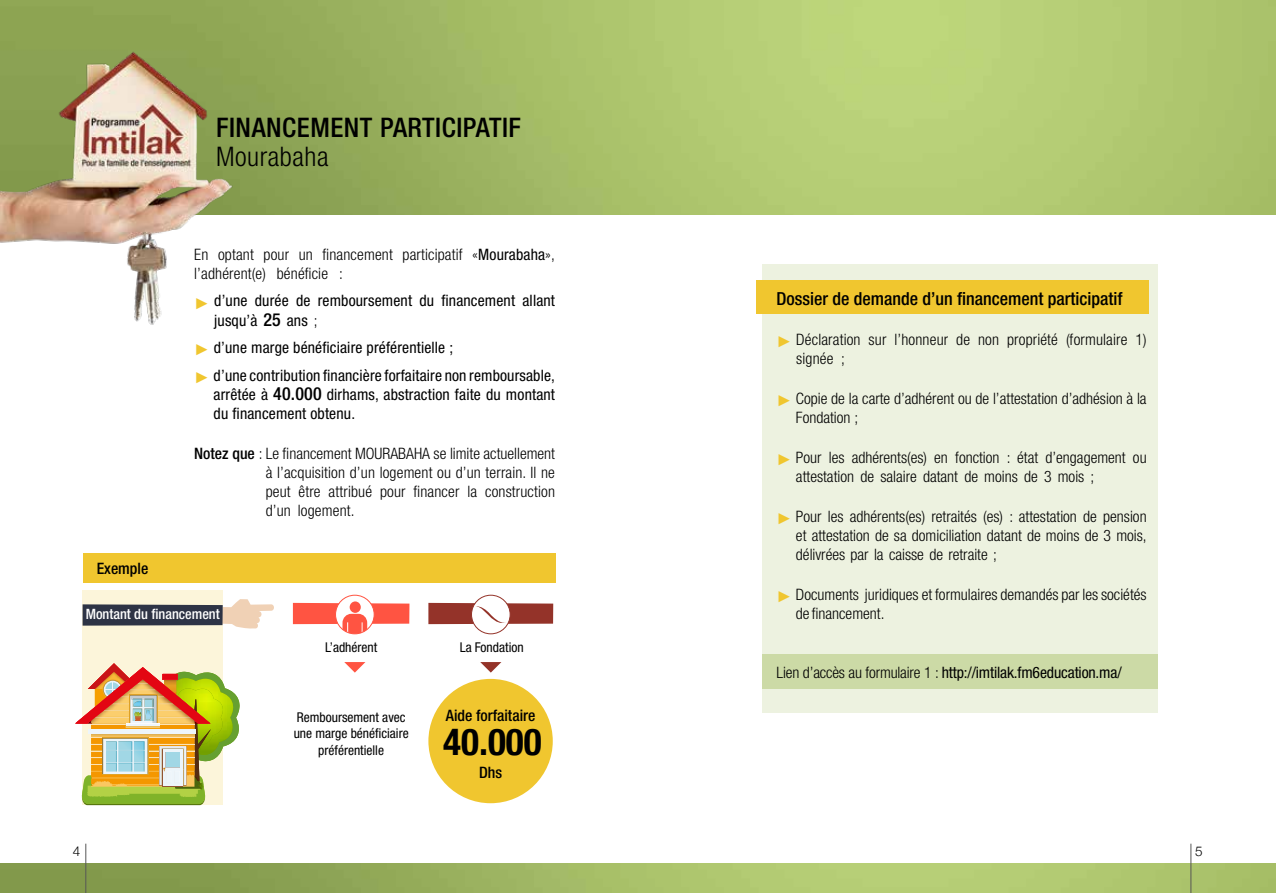
<style>
.page{position:relative;width:1276px;height:893px;background:#fff}
.page>*{position:absolute;margin:0;border:0;box-sizing:border-box;transform-origin:0 0}
.t1{font:700 condensed 37.2px "Helvetica Neue";color:#000}
.t2{font:500 condensed 27px "Helvetica Neue LT Pro";letter-spacing:.02em;color:#000}
.t3{font:300 condensed 27px "Helvetica Neue LT Pro";letter-spacing:.02em;color:#000}
.t4{font:500 condensed 18px "Helvetica Neue LT Pro";color:#000}
.t5{font:300 condensed 15.75px/18.9px "Helvetica Neue LT Pro";color:#000}
.t6{font:condensed 15.75px/27.6px "Helvetica Neue LT Pro";letter-spacing:.01em;color:#000}
.t7{font:condensed 15.75px "Helvetica Neue LT Pro";letter-spacing:-.01em;color:#000}
.t8{font:500 condensed 15.75px "Helvetica Neue LT Pro";color:#000}
.t9{font:15.75px "Arial";color:#f0c62f}
.t10{font:500 condensed 14.25px "Helvetica Neue LT Pro";color:#fff}
.t11{font:condensed 13.5px/16.2px "Helvetica Neue LT Pro";color:#000;text-align:center}
.t12{font:300 13.5px "Helvetica Neue";color:#000}
.s1{font-weight:300}
.s2{font-weight:500}
</style>
<div class="page">
<div style="left:83px;top:590px;width:140px;height:215px;background:#fcf5da"></div>
<svg style="left:75px;top:663px;width:165px;height:142px"></svg>
<hr style="left:89px;top:729px;width:107px;height:4px;background:#edf5fa">
<img style="left:0;top:0;width:1276px;height:214px">
<img style="left:0;top:863px;width:1276px;height:30px">
<img style="left:0;top:27px;width:319px;height:298px">
<div style="left:428px;top:679px;width:125px;height:124px;background:#f0c62f;border-radius:50%"></div>
<div style="left:83px;top:553px;width:472px;height:30px;background:#f0c62f"></div>
<div style="left:471px;top:595px;width:39px;height:39px;border:1px solid #943329;border-radius:50%"></div>
<svg style="left:428px;top:603px;width:125px;height:21px"></svg>
<svg style="left:335px;top:595px;width:39px;height:39px"></svg>
<svg style="left:293px;top:601px;width:116px;height:33px"></svg>
<div style="left:335px;top:595px;width:39px;height:39px;border:1px solid #ff5442;border-radius:50%"></div>
<svg style="left:344px;top:662px;width:21px;height:11px"></svg>
<svg style="left:480px;top:662px;width:21px;height:11px"></svg>
<svg style="left:83px;top:599px;width:191px;height:30px"></svg>
<hr style="left:85px;top:844px;width:1px;height:49px;background:#575756">
<hr style="left:1190px;top:844px;width:1px;height:49px;background:#575756">
<div style="left:762px;top:264px;width:395px;height:449px;background:#edf2e0"></div>
<div style="left:762px;top:655px;width:395px;height:34px;background:#ccdaa6"></div>
<div style="left:756px;top:280px;width:392px;height:34px;background:#f0c62f"></div>
<h2 class="t2" style="left:216px;top:111px;width:306px">FINANCEMENT PARTICIPATIF</h2>
<h2 class="t3" style="left:216px;top:141px;width:114px">Mourabaha</h2>
<p class="t5" style="left:194px;top:245px;width:16px">En</p>
<p class="t5" style="left:218px;top:245px;width:37px">optant</p>
<p class="t5" style="left:263px;top:245px;width:27px">pour</p>
<p class="t5" style="left:299px;top:245px;width:16px">un</p>
<p class="t5" style="left:322px;top:245px;width:72px">financement</p>
<p class="t5" style="left:402px;top:245px;width:62px">participatif</p>
<p class="t6" style="left:472px;top:241px;width:84px"><span class="s1">«</span>Mourabaha <span class="s1">,«</span></p>
<p class="t5" style="left:194px;top:264px;width:73px">’l adhérent e( )</p>
<p class="t5" style="left:277px;top:264px;width:53px">bénéficie</p>
<p class="t5" style="left:339px;top:264px;width:5px">:</p>
<p class="t6" style="left:214px;top:287px;width:35px">’d une</p>
<p class="t9" style="left:194px;top:293px;width:17px">►</p>
<p class="t6" style="left:255px;top:287px;width:35px">durée</p>
<p class="t6" style="left:296px;top:287px;width:16px">de</p>
<p class="t6" style="left:318px;top:287px;width:96px">remboursement</p>
<p class="t6" style="left:419px;top:287px;width:16px">du</p>
<p class="t6" style="left:441px;top:287px;width:75px">financement</p>
<p class="t6" style="left:522px;top:287px;width:34px">allant</p>
<p class="t4" style="left:263px;top:308px;width:19px">25</p>
<p class="t6" style="left:214px;top:306px;width:241px">jusqu à’<br>’d une marge bénéficiaire préférentielle ;</p>
<p class="t6" style="left:287px;top:306px;width:32px">ans <span class="s1">;</span></p>
<p class="t9" style="left:194px;top:339px;width:17px">►</p>
<p class="t6" style="left:214px;top:361px;width:343px">’d une contribution financière forfaitaire non remboursable,</p>
<p class="t9" style="left:194px;top:367px;width:17px">►</p>
<p class="t8" style="left:97px;top:559px;width:53px">Exemple</p>
<p class="t4" style="left:273px;top:383px;width:50px">40.000</p>
<p class="t6" style="left:214px;top:384px;width:143px;line-height:19px">arrêtée à<br>du financement obtenu.</p>
<p class="t5" style="left:194px;top:444px;width:362px;text-align:right"><span class="s2">Notez que</span> : Le financement MOURABAHA se limite actuellement<br>’là acquisition ’d un logement ou ’d un terrain Il. ne construction</p>
<p class="t6" style="left:327px;top:380px;width:230px">dirhams, abstraction faite du montant</p>
<p class="t5" style="left:299px;top:482px;width:24px">être</p>
<p class="t5" style="left:329px;top:482px;width:45px">attribué</p>
<p class="t5" style="left:413px;top:482px;width:47px">financer</p>
<p class="t5" style="left:467px;top:482px;width:11px">la</p>
<p class="t5" style="left:266px;top:482px;width:90px">peut<br>’d un logement.</p>
<p class="t5" style="left:380px;top:482px;width:27px">pour</p>
<p class="t10" style="left:86px;top:605px;width:135px">Montant du financement</p>
<p class="t12" style="left:73px;top:840px;width:9px">4</p>
<p class="t11" style="left:325px;top:639px;width:54px">’Ladhérent</p>
<p class="t11" style="left:294px;top:709px;width:116px">Remboursement avec une marge bénéficiaire préférentielle</p>
<p class="t11" style="left:460px;top:639px;width:66px">La Fondation</p>
<p class="t8" style="left:446px;top:705px;width:91px">Aide forfaitaire</p>
<h1 class="t1" style="left:443px;top:711px;width:100px">40.000</h1>
<p class="t8" style="left:479px;top:762px;width:25px">Dhs</p>
<p class="t4" style="left:776px;top:288px;width:347px">Dossier de demande ’d un financement participatif</p>
<p class="t5" style="left:796px;top:330px;width:66px">Déclaration</p>
<p class="t9" style="left:776px;top:331px;width:17px">►</p>
<p class="t5" style="left:868px;top:330px;width:19px">sur</p>
<p class="t5" style="left:894px;top:330px;width:55px">’l honneur</p>
<p class="t5" style="left:956px;top:330px;width:15px">de</p>
<p class="t5" style="left:978px;top:330px;width:23px">non</p>
<p class="t5" style="left:1007px;top:330px;width:52px">propriété</p>
<p class="t5" style="left:1066px;top:330px;width:63px">(formulaire</p>
<p class="t5" style="left:1135px;top:330px;width:13px">(1</p>
<p class="t5" style="left:796px;top:349px;width:39px">signée</p>
<p class="t5" style="left:796px;top:389px;width:352px">Copie de la carte ’d adhérent ou de ’l attestation ’d adhésion laà</p>
<p class="t5" style="left:841px;top:349px;width:5px">;</p>
<p class="t9" style="left:776px;top:390px;width:17px">►</p>
<p class="t5" style="left:796px;top:408px;width:64px">Fondation ;</p>
<p class="t5" style="left:796px;top:448px;width:27px">Pour</p>
<p class="t9" style="left:776px;top:449px;width:17px">►</p>
<p class="t5" style="left:829px;top:448px;width:17px">les</p>
<p class="t5" style="left:852px;top:448px;width:77px">adhérents(es)</p>
<p class="t5" style="left:934px;top:448px;width:15px">en</p>
<p class="t5" style="left:955px;top:448px;width:46px">fonction</p>
<p class="t5" style="left:1006px;top:448px;width:33px">: état</p>
<p class="t5" style="left:1045px;top:448px;width:82px">’d engagement</p>
<p class="t5" style="left:1133px;top:448px;width:15px">ou</p>
<p class="t5" style="left:796px;top:467px;width:300px">attestation de salaire datant de moins de 3 mois ;</p>
<p class="t5" style="left:796px;top:507px;width:352px">Pour les adhérents(es) retraités (es) : attestation de pension</p>
<p class="t9" style="left:776px;top:508px;width:17px">►</p>
<p class="t5" style="left:796px;top:526px;width:352px">et attestation de sa domiciliation datant de moins de 3 mois, délivrées par la caisse de retraite ;</p>
<p class="t5" style="left:796px;top:585px;width:352px">Documents juridiques et formulaires demandés par les sociétés</p>
<p class="t9" style="left:776px;top:586px;width:17px">►</p>
<p class="t5" style="left:796px;top:604px;width:90px">definancement.</p>
<p class="t7" style="left:776px;top:663px;width:347px"><span class="s1">Lien ’d accès au formulaire :1</span> http://imtilak f m. 6education.ma/</p>
<p class="t12" style="left:1195px;top:840px;width:9px">5</p>
</div>
